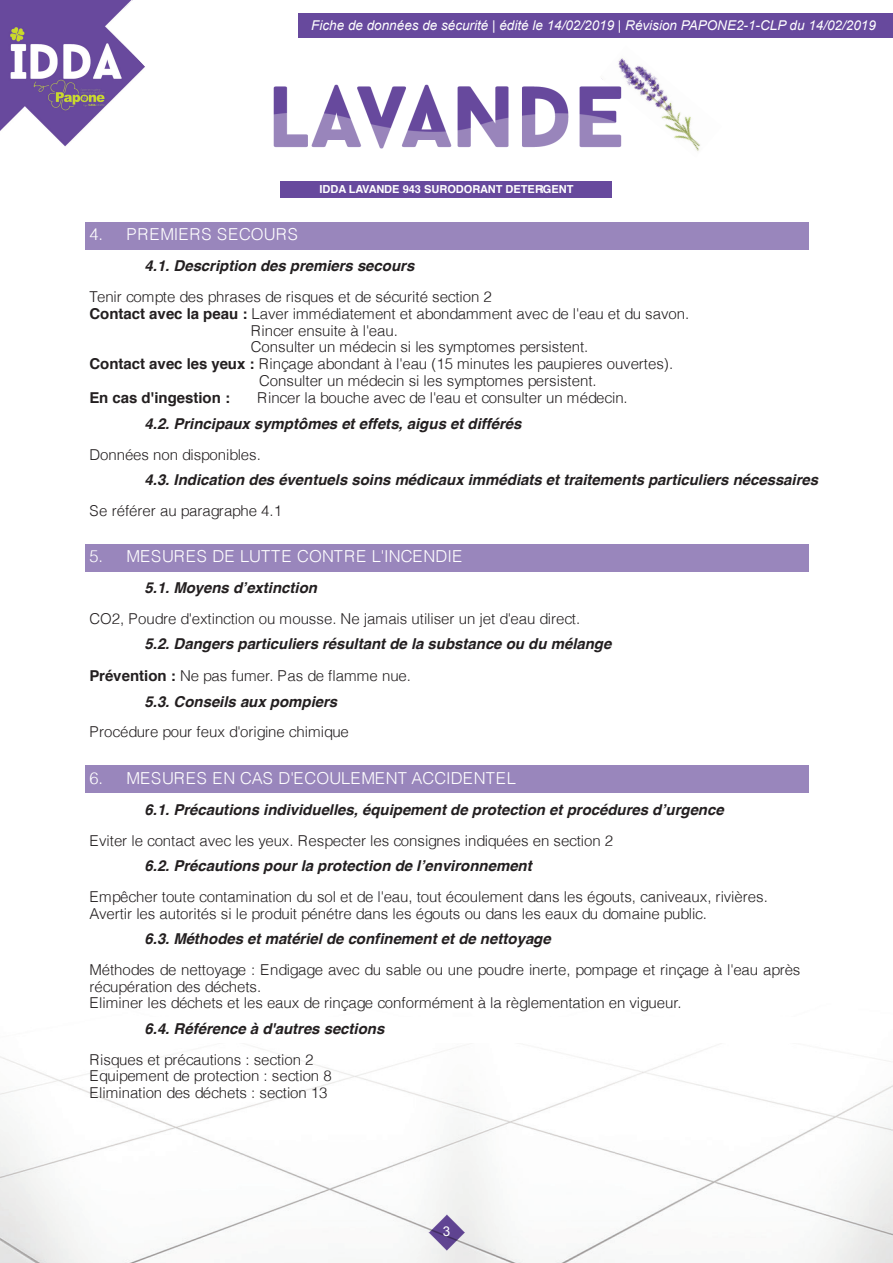
<style>
.page{position:relative;width:893px;height:1263px;background:#fff}
.page>*{position:absolute;margin:0;border:0;box-sizing:border-box;transform-origin:0 0}
.t1{font:300 16.5px "Helvetica";letter-spacing:.005em;color:#fff}
.t2{font:300 16.5px "Helvetica";letter-spacing:.055em;color:#fff}
.t3{font:300 15px/30.6px "Helvetica";letter-spacing:-.005em;color:#231f20}
.t4{font:italic 700 15px/26px "Helvetica";color:#231f20}
.t5{font:700 15px "Helvetica";color:#231f20}
.t6{font:italic 13.5px "Arial";color:#fff}
.t7{font:13.5px "Arial";color:#fff}
.t8{font:700 11.1px "Helvetica";color:#fff}
.s1{font-weight:700;font-style:italic}
.s2{font-weight:700}
.s3{font-weight:300;font-style:normal}
.s4{font-style:normal}
</style>
<div class="page">
<img style="left:0;top:765px;width:893px;height:498px">
<div style="left:85px;top:222px;width:724px;height:27px;background:#9986bc"></div>
<div style="left:85px;top:544px;width:724px;height:27px;background:#9986bc"></div>
<div style="left:85px;top:766px;width:724px;height:27px;background:#9986bc"></div>
<div style="left:140px;top:798px;width:723px;height:26px;background:#fff"></div>
<div style="left:140px;top:855px;width:723px;height:25px;background:#fff"></div>
<div style="left:140px;top:928px;width:723px;height:25px;background:#fff"></div>
<div style="left:140px;top:1017px;width:723px;height:26px;background:#fff"></div>
<div style="left:281px;top:181px;width:331px;height:16px;background:#67499d"></div>
<img style="left:0;top:0;width:145px;height:147px">
<img style="left:273px;top:84px;width:327px;height:65px">
<img style="left:600px;top:58px;width:100px;height:93px">
<img style="left:403px;top:1192px;width:87px;height:71px">
<div style="left:298px;top:13px;width:595px;height:25px;background:#67499d"></div>
<p class="t6" style="left:311px;top:17px;width:566px">Fiche de données de sécurité | édité le 14/02/2019 | Révision PAPONE2-1-CLP du 14/02/2019</p>
<p class="t8" style="left:319px;top:180px;width:256px">IDDA LAVANDE 943 SURODORANT DETERGENT</p>
<p class="t2" style="left:89px;top:220px;width:210px">4. PREMIERS SECOURS</p>
<p class="t3" style="left:89px;top:249px;width:404px;text-indent:55px"><span class="s1">4.1. Description des premiers secours<br></span>Tenir compte des phrases de risques et de sécurité section 2</p>
<p class="t3" style="left:89px;top:297px;width:601px"><span class="s2">Contact avec la peau :</span> Laver immédiatement et abondamment avec de l'eau et du savon.</p>
<p class="t3" style="left:251px;top:314px;width:149px">Rincer ensuite à l'eau.</p>
<p class="t3" style="left:251px;top:330px;width:339px">Consulter un médecin si les symptomes persistent.</p>
<p class="t3" style="left:89px;top:348px;width:585px"><span class="s2">Contact avec les yeux :</span> Rinçage abondant à l'eau (15 minutes les paupieres ouvertes).</p>
<p class="t3" style="left:259px;top:364px;width:339px">Consulter un médecin si les symptomes persistent.</p>
<p class="t5" style="left:89px;top:386px;width:142px">En cas d'ingestion :</p>
<p class="t4" style="left:145px;top:385px;width:485px;text-indent:113px"><span class="s3">Rincer la bouche avec de l'eau et consulter un médecin.<br></span>4.2. Principaux symptômes et effets, aigus et différés</p>
<p class="t4" style="left:145px;top:441px;width:675px;text-indent:-55px"><span class="s3">Données non disponibles.<br></span>4.3. Indication des éventuels soins médicaux immédiats et traitements particuliers nécessaires</p>
<p class="t3" style="left:89px;top:494px;width:194px">Se référer au paragraphe 4.1</p>
<p class="t1" style="left:89px;top:542px;width:374px">5. MESURES DE LUTTE CONTRE L'INCENDIE</p>
<p class="t3" style="left:89px;top:571px;width:492px;text-indent:55px"><span class="s1">5.1. Moyens dʼextinction<br></span>CO2, Poudre d'extinction ou mousse. Ne jamais utiliser un jet d'eau direct.</p>
<p class="t4" style="left:89px;top:629px;width:524px;line-height:31.3px;text-indent:55px">5.2. Dangers particuliers résultant de la substance ou du mélange<br><span class="s4">Prévention :</span> <span class="s3">Ne pas fumer. Pas de flamme nue.</span></p>
<p class="t3" style="left:89px;top:685px;width:261px;text-indent:55px"><span class="s1">5.3. Conseils aux pompiers<br></span>Procédure pour feux d'origine chimique</p>
<p class="t1" style="left:89px;top:764px;width:428px">6. MESURES EN CAS D'ECOULEMENT ACCIDENTEL</p>
<p class="t4" style="left:89px;top:795px;width:636px;line-height:30.5px;text-indent:55px">6.1. Précautions individuelles, équipement de protection et procédures dʼurgence<br><span class="s3">Eviter le contact avec les yeux. Respecter les consignes indiquées en section 2</span></p>
<p class="t3" style="left:89px;top:850px;width:680px;text-indent:55px"><span class="s1">6.2. Précautions pour la protection de lʼenvironnement<br></span>Empêcher toute contamination du sol et de l'eau, tout écoulement dans les égouts, caniveaux, rivières.</p>
<p class="t3" style="left:145px;top:899px;width:564px;line-height:25.8px;text-indent:-55px">Avertir les autorités si le produit pénétre dans les égouts ou dans les eaux du domaine public.<br><span class="s1">6.3. Méthodes et matériel de confinement et de nettoyage</span></p>
<p class="t3" style="left:89px;top:960px;width:713px;line-height:16.5px">Méthodes de nettoyage : Endigage avec du sable ou une poudre inerte, pompage et rinçage à l'eau après récupération des déchets.<br>Eliminer les déchets et les eaux de rinçage conformément à la règlementation en vigueur.</p>
<p class="t4" style="left:89px;top:1013px;width:297px;line-height:30.6px;text-indent:55px">6.4. Référence à d'autres sections<br><span class="s3">Risques et précautions : section 2</span></p>
<p class="t3" style="left:89px;top:1066px;width:244px;line-height:16.5px">Equipement de protection : section 8<br>Elimination des déchets : section 13</p>
<p class="t7" style="left:443px;top:1222px;width:9px">3</p>
</div>
